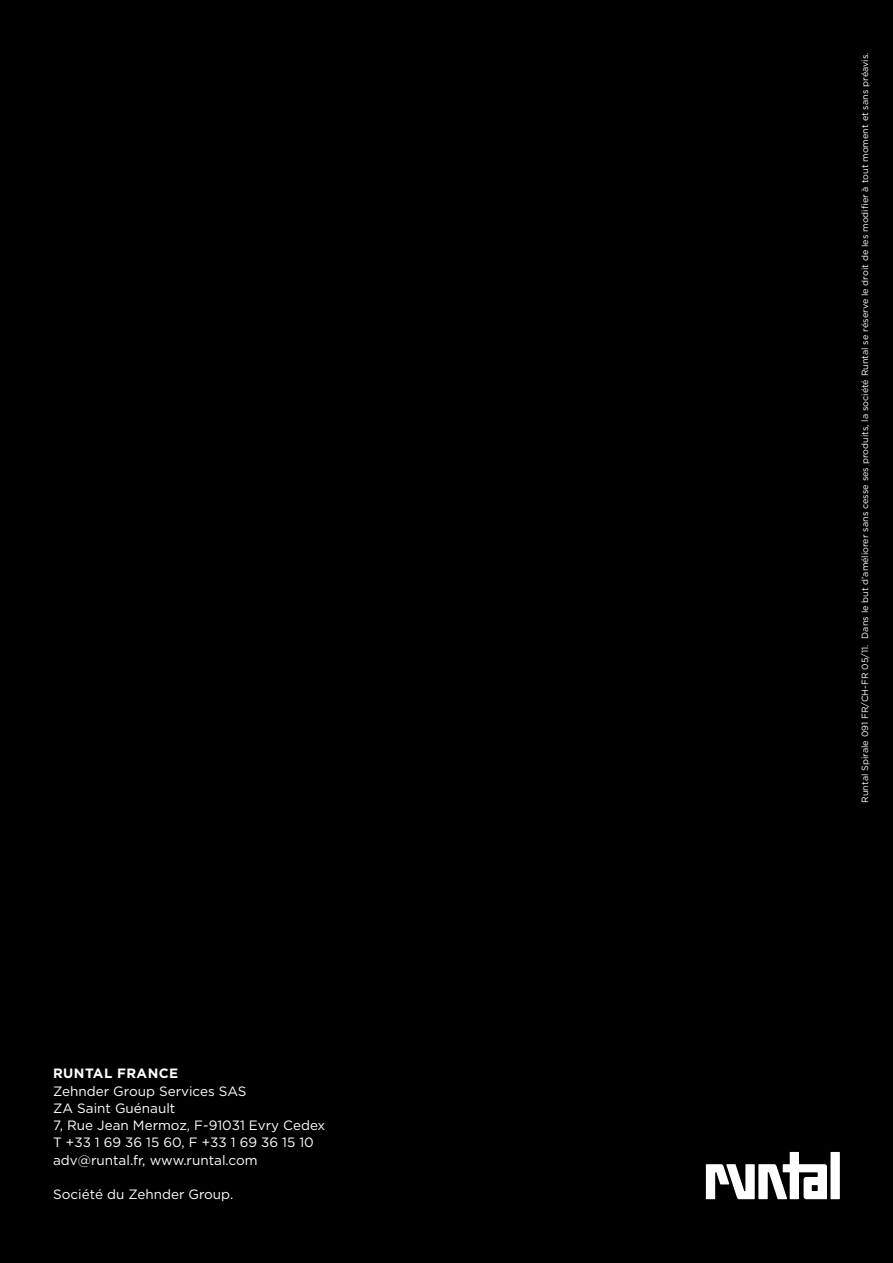
<style>
.page{position:relative;width:893px;height:1263px;background:#000}
.page>*{position:absolute;margin:0;border:0;box-sizing:border-box;transform-origin:0 0}
.t1{font:13.5px/17.2px "Gotham";color:#fff}
.t2{font:700 13.5px "Gotham";letter-spacing:.03em;color:#fff}
.t3{font:9px "Gotham";color:#fff}
</style>
<div class="page">
<svg style="left:706px;top:1152px;width:134px;height:47px"></svg>
<p class="t2" style="left:53px;top:1065px;width:125px">RUNTAL FRANCE</p>
<p class="t1" style="left:53px;top:1082px;width:274px">Zehnder Group Services SAS<br>ZA Saint Guénault<br>7, Rue Jean Mermoz, F-91031 Evry Cedex<br>T +33 1 69 36 15 60, F +33 1 69 36 15 10 adv@runtal.fr, www.runtal.com</p>
<p class="t1" style="left:53px;top:1185px;width:182px">Société du Zehnder Group.</p>
<p class="t3" style="left:859px;top:802px;width:751px;rotate:-90deg">Runtal Spirale 091 FR/CH-FR 05/11. Dans le but d’améliorer sans cesse ses produits, la société Runtal se réserve le droit de les modifier à tout moment et sans préavis.</p>
</div>
